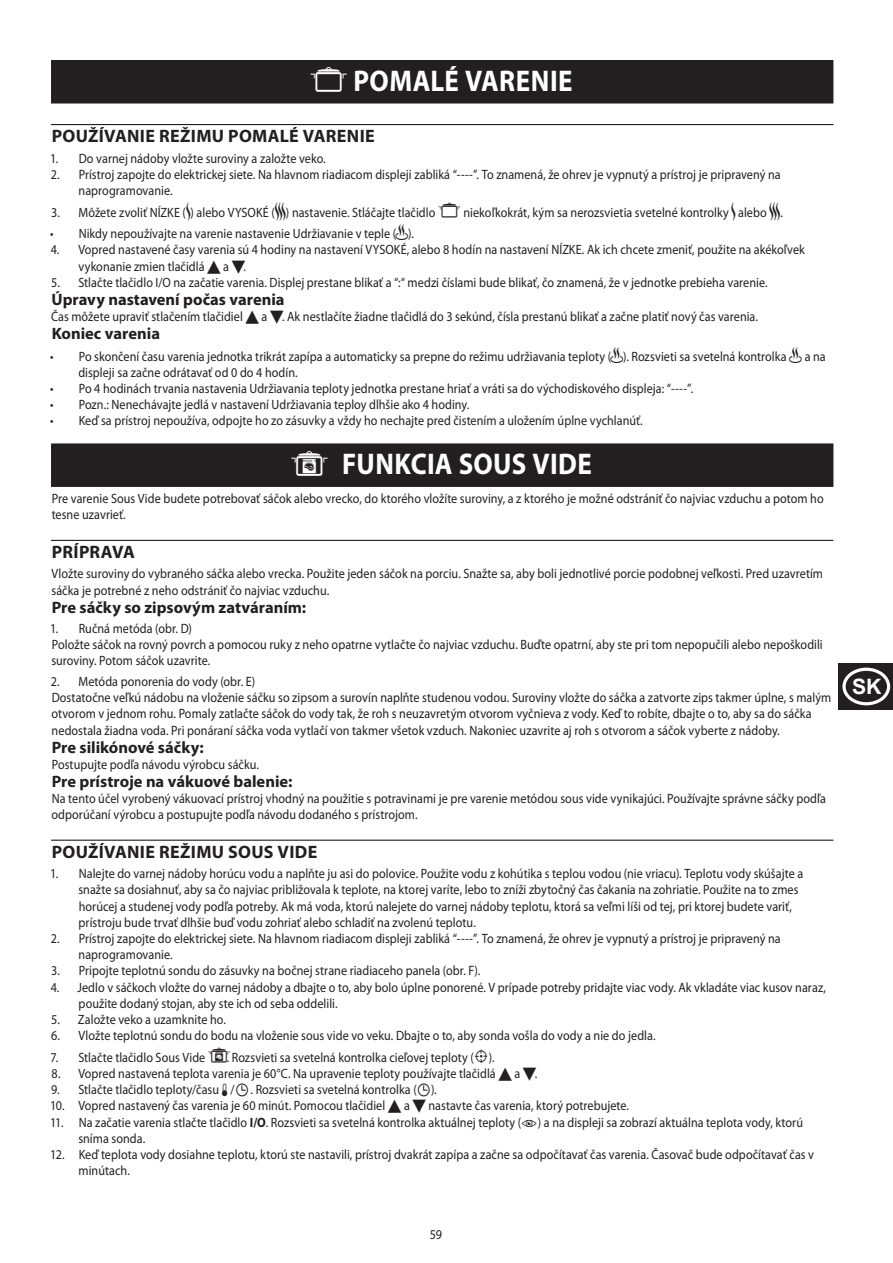
<style>
.page{position:relative;width:893px;height:1263px;background:#fff}
.page>*{position:absolute;margin:0;border:0;box-sizing:border-box;transform-origin:0 0}
.Section_Heading{font:700 30px "Myriad Pro";letter-spacing:.015em;color:#fff;scale:.9 1}
.t1{font:700 21.3px "Arial";color:#fff}
.heading{font:700 18px "Myriad Pro";letter-spacing:.02em;color:#231f20}
.sub_heading{font:700 16.5px "Myriad Pro";color:#231f20}
.default{font:13.5px/16.2px "Myriad Pro";letter-spacing:.005em;color:#231f20;scale:.9 1}
.s1{font-family:"Myriad Mine";font-weight:400}
.s2{font-family:"Myriad Bitsn Bobs";font-size:18px}
.s3{font-family:"Myriad Mine";font-size:18px}
.s4{font-family:"Myriad Graphics"}
.s5{font-family:"Myriad Mine"}
.s6{font-weight:700}
</style>
<div class="page">
<div style="left:838px;top:663px;width:55px;height:47px;background:#231f20"></div>
<svg style="left:842px;top:668px;width:48px;height:37px"></svg>
<div style="left:51px;top:60px;width:782px;height:44px;background:#231f20"></div>
<hr style="left:51px;top:124px;width:782px;height:1px;background:#231f20">
<div style="left:51px;top:443px;width:782px;height:44px;background:#231f20"></div>
<hr style="left:51px;top:540px;width:782px;height:1px;background:#231f20">
<hr style="left:51px;top:840px;width:782px;height:1px;background:#231f20">
<p class="Section_Heading" style="left:310px;top:61px;width:294px"><span class="s1">T</span> POMALÉ VARENIE</p>
<p class="heading" style="left:52px;top:124px;width:324px">POUŽÍVANIE REŽIMU POMALÉ VARENIE</p>
<p class="default" style="left:50px;top:150px;width:308px">1. Do varnej nádoby vložte suroviny a založte veko.</p>
<p class="default" style="left:79px;top:166px;width:781px;text-indent:-28px">2. Prístroj zapojte do elektrickej siete. Na hlavnom riadiacom displeji zabliká “----”. To znamená, že ohrev je vypnutý a prístroj je pripravený na naprogramovanie.</p>
<p class="default" style="left:51px;top:204px;width:815px">3. Môžete zvoliť NÍZKE (<span class="s2">N</span>) alebo VYSOKÉ (<span class="s2">P</span>) nastavenie. Stláčajte tlačidlo <sup>T</sup> niekoľkokrát, kým sa nerozsvietia svetelné kontrolky <span class="s2">N</span> alebo <span class="s2">P</span>.</p>
<p class="default" style="left:50px;top:225px;width:406px">• Nikdy nepoužívajte na varenie nastavenie Udržiavanie v teple (<span class="s3">O</span>).</p>
<p class="default" style="left:79px;top:242px;width:808px;text-indent:-28px">4. Vopred nastavené časy varenia sú 4 hodiny na nastavení VYSOKÉ, alebo 8 hodín na nastavení NÍZKE. Ak ich chcete zmeniť, použite na akékoľvek vykonanie zmien tlačidlá <span class="s4">U</span> a <span class="s4">D</span>.</p>
<p class="default" style="left:51px;top:274px;width:797px">5. Stlačte tlačidlo I/O na začatie varenia. Displej prestane blikať a “:“ medzi číslami bude blikať, čo znamená, že v jednotke prebieha varenie.</p>
<p class="sub_heading" style="left:52px;top:288px;width:235px">Úpravy nastavení počas varenia</p>
<p class="default" style="left:51px;top:308px;width:787px">Čas môžete upraviť stlačením tlačidiel <span class="s4">U</span> a <span class="s4">D</span>. Ak nestlačíte žiadne tlačidlá do 3 sekúnd, čísla prestanú blikať a začne platiť nový čas varenia.</p>
<p class="sub_heading" style="left:52px;top:323px;width:110px">Koniec varenia</p>
<p class="default" style="left:78px;top:348px;width:832px;text-indent:-28px">• Po skončení času varenia jednotka trikrát zapípa a automaticky sa prepne do režimu udržiavania teploty (<span class="s3">O</span>). Rozsvieti sa svetelná kontrolka <span class="s3">O</span> a na displeji sa začne odrátavať od 0 do 4 hodín.</p>
<p class="default" style="left:50px;top:380px;width:716px">• Po 4 hodinách trvania nastavenia Udržiavania teploty jednotka prestane hriať a vráti sa do východiskového displeja: “----”.</p>
<p class="default" style="left:50px;top:396px;width:467px">• Pozn.: Nenechávajte jedlá v nastavení Udržiavania teploy dlhšie ako 4 hodiny.</p>
<p class="default" style="left:50px;top:413px;width:660px">• Keď sa prístroj nepoužíva, odpojte ho zo zásuvky a vždy ho nechajte pred čistením a uložením úplne vychlanúť.</p>
<p class="Section_Heading" style="left:290px;top:444px;width:337px"><span class="s1">V</span> FUNKCIA SOUS VIDE</p>
<p class="default" style="left:52px;top:490px;width:859px">Pre varenie Sous Vide budete potrebovať sáčok alebo vrecko, do ktorého vložíte suroviny, a z ktorého je možné odstrániť čo najviac vzduchu a potom ho tesne uzavrieť.</p>
<p class="heading" style="left:52px;top:540px;width:85px">PRÍPRAVA</p>
<p class="default" style="left:51px;top:566px;width:859px">Vložte suroviny do vybraného sáčka alebo vrecka. Použite jeden sáčok na porciu. Snažte sa, aby boli jednotlivé porcie podobnej veľkosti. Pred uzavretím sáčka je potrebné z neho odstrániť čo najviac vzduchu.</p>
<p class="sub_heading" style="left:52px;top:596px;width:256px">Pre sáčky so zipsovým zatváraním:</p>
<p class="default" style="left:50px;top:620px;width:159px">1. Ručná metóda (obr. D)</p>
<p class="default" style="left:51px;top:636px;width:859px">Položte sáčok na rovný povrch a pomocou ruky z neho opatrne vytlačte čo najviac vzduchu. Buďte opatrní, aby ste pri tom nepopučili alebo nepoškodili suroviny. Potom sáčok uzavrite.</p>
<p class="default" style="left:51px;top:673px;width:229px">2. Metóda ponorenia do vody (obr. E)</p>
<p class="default" style="left:51px;top:689px;width:868px">Dostatočne veľkú nádobu na vloženie sáčku so zipsom a surovín naplňte studenou vodou. Suroviny vložte do sáčka a zatvorte zips takmer úplne, s malým otvorom v jednom rohu. Pomaly zatlačte sáčok do vody tak, že roh s neuzavretým otvorom vyčnieva z vody. Keď to robíte, dbajte o to, aby sa do sáčka nedostala žiadna voda. Pri ponáraní sáčka voda vytlačí von takmer všetok vzduch. Nakoniec uzavrite aj roh s otvorom a sáčok vyberte z nádoby.</p>
<p class="sub_heading" style="left:52px;top:736px;width:154px">Pre silikónové sáčky:</p>
<p class="default" style="left:52px;top:756px;width:232px">Postupujte podľa návodu výrobcu sáčku.</p>
<p class="sub_heading" style="left:52px;top:770px;width:242px">Pre prístroje na vákuové balenie:</p>
<p class="default" style="left:51px;top:790px;width:862px">Na tento účel vyrobený vákuovací prístroj vhodný na použitie s potravinami je pre varenie metódou sous vide vynikajúci. Používajte správne sáčky podľa odporúčaní výrobcu a postupujte podľa návodu dodaného s prístrojom.</p>
<p class="heading" style="left:52px;top:840px;width:267px">POUŽÍVANIE REŽIMU SOUS VIDE</p>
<p class="default" style="left:78px;top:865px;width:807px;text-indent:-28px">1. Nalejte do varnej nádoby horúcu vodu a naplňte ju asi do polovice. Použite vodu z kohútika s teplou vodou (nie vriacu). Teplotu vody skúšajte a snažte sa dosiahnuť, aby sa čo najviac približovala k teplote, na ktorej varíte, lebo to zníži zbytočný čas čakania na zohriatie. Použite na to zmes horúcej a studenej vody podľa potreby. Ak má voda, ktorú nalejete do varnej nádoby teplotu, ktorá sa veľmi líši od tej, pri ktorej budete variť, prístroju bude trvať dlhšie buď vodu zohriať alebo schladiť na zvolenú teplotu.</p>
<p class="default" style="left:79px;top:930px;width:781px;text-indent:-28px">2. Prístroj zapojte do elektrickej siete. Na hlavnom riadiacom displeji zabliká “----”. To znamená, že ohrev je vypnutý a prístroj je pripravený na naprogramovanie.</p>
<p class="default" style="left:51px;top:962px;width:478px">3. Pripojte teplotnú sondu do zásuvky na bočnej strane riadiaceho panela (obr. F).</p>
<p class="default" style="left:79px;top:979px;width:832px;text-indent:-28px">4. Jedlo v sáčkoch vložte do varnej nádoby a dbajte o to, aby bolo úplne ponorené. V prípade potreby pridajte viac vody. Ak vkladáte viac kusov naraz, použite dodaný stojan, aby ste ich od seba oddelili.</p>
<p class="default" style="left:51px;top:1011px;width:196px">5. Založte veko a uzamknite ho.</p>
<p class="default" style="left:51px;top:1027px;width:673px">6. Vložte teplotnú sondu do bodu na vloženie sous vide vo veku. Dbajte o to, aby sonda vošla do vody a nie do jedla.</p>
<p class="default" style="left:51px;top:1049px;width:495px">7. Stlačte tlačidlo Sous Vide <sup>V</sup>. Rozsvieti sa svetelná kontrolka cieľovej teploty (<span class="s3">G</span>).</p>
<p class="default" style="left:52px;top:1065px;width:541px">8. Vopred nastavená teplota varenia je 60°C. Na upravenie teploty používajte tlačidlá <span class="s4">U</span> a <span class="s4">D</span>.</p>
<p class="default" style="left:51px;top:1081px;width:430px">9. Stlačte tlačidlo teploty/času <span class="s5">T</span> /<span class="s5">I</span> . Rozsvieti sa svetelná kontrolka (<span class="s5">I</span>).</p>
<p class="default" style="left:50px;top:1097px;width:645px">10. Vopred nastavený čas varenia je 60 minút. Pomocou tlačidiel <span class="s4">U</span> a <span class="s4">D</span> nastavte čas varenia, ktorý potrebujete.</p>
<p class="default" style="left:78px;top:1114px;width:807px;text-indent:-28px">11. Na začatie varenia stlačte tlačidlo <span class="s6">I/O</span>. Rozsvieti sa svetelná kontrolka aktuálnej teploty (<span class="s5">K</span>) a na displeji sa zobrazí aktuálna teplota vody, ktorú sníma sonda.</p>
<p class="default" style="left:79px;top:1146px;width:819px;text-indent:-28px">12. Keď teplota vody dosiahne teplotu, ktorú ste nastavili, prístroj dvakrát zapípa a začne sa odpočítavať čas varenia. Časovač bude odpočítavať čas v minútach.</p>
<p class="default" style="left:430px;top:1226px;width:15px">59</p>
<p class="t1" style="left:852px;top:674px;width:31px">SK</p>
</div>
